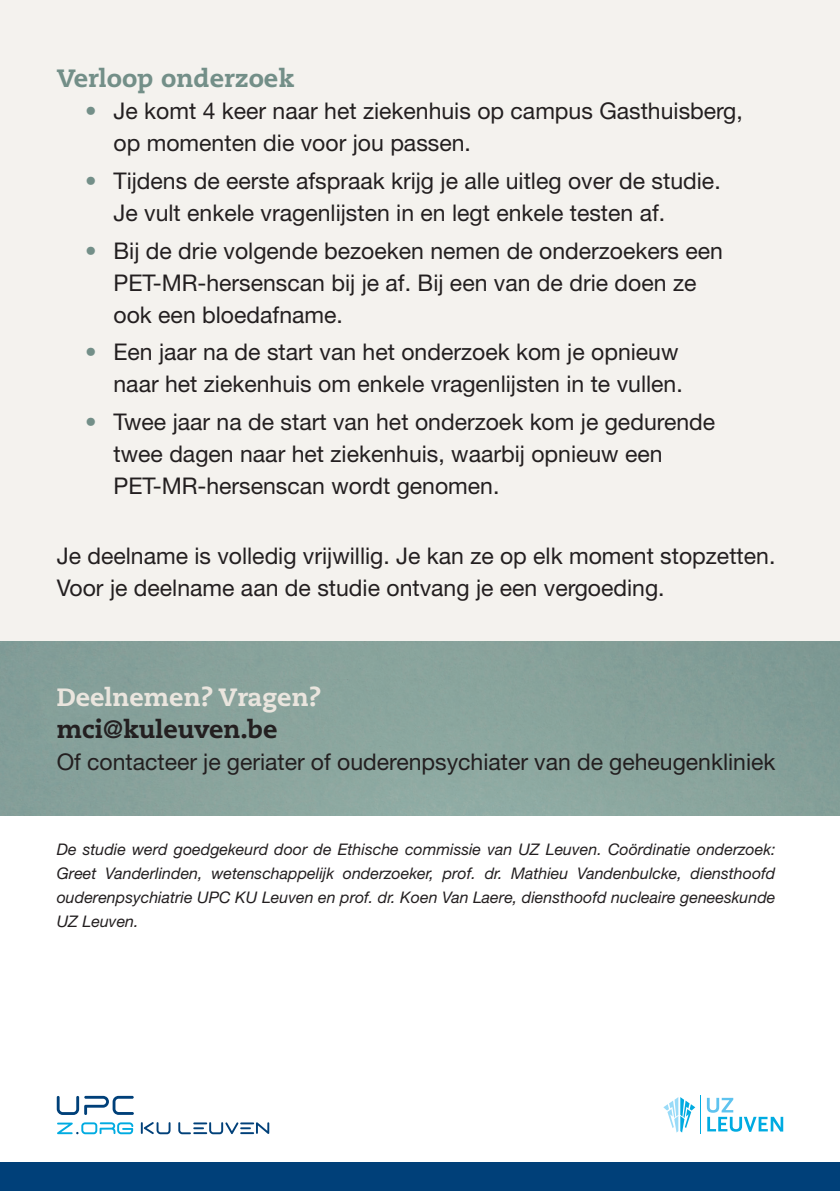
<style>
.page{position:relative;width:840px;height:1191px;background:#fff}
.page>*{position:absolute;margin:0;border:0;box-sizing:border-box;transform-origin:0 0}
.t1{font:800 25px "Caecilia LT Std";color:#eae5de}
.t2{font:800 25px "Caecilia LT Std";color:#738f88}
.t3{font:800 25px "Caecilia LT Std";color:#231f20}
.t4{font:23px/32px "Helvetica Neue LT Std";color:#231f20}
.t5{font:italic 16px/24px "Helvetica Neue LT Std";color:#231f20;text-align:justify}
.s1{color:#738f88}
</style>
<div class="page">
<div style="left:0;top:1162px;width:839px;height:29px;background:#004079"></div>
<div style="left:0;top:0;width:839px;height:641px;background:#f4f2ee"></div>
<svg style="left:57px;top:1095px;width:77px;height:20px"></svg>
<svg style="left:178px;top:1122px;width:91px;height:12px"></svg>
<svg style="left:141px;top:1122px;width:29px;height:12px"></svg>
<svg style="left:57px;top:1122px;width:76px;height:12px"></svg>
<hr style="left:699px;top:1095px;width:1px;height:39px;background:#00abe1">
<svg style="left:706px;top:1097px;width:76px;height:34px"></svg>
<svg style="left:663px;top:1097px;width:32px;height:35px"></svg>
<p class="t2" style="left:57px;top:63px;width:239px">Verloop onderzoek</p>
<p class="t4" style="left:113px;top:95px;width:630px;text-indent:-28px"><span class="s1">•</span> Je komt 4 keer naar het ziekenhuis op campus Gasthuisberg, op momenten die voor jou passen.</p>
<p class="t4" style="left:113px;top:164px;width:608px;text-indent:-28px"><span class="s1">•</span> Tijdens de eerste afspraak krijg je alle uitleg over de studie.<br>Je vult enkele vragenlijsten in en legt enkele testen af.</p>
<p class="t4" style="left:113px;top:234px;width:610px;text-indent:-28px"><span class="s1">•</span> Bij de drie volgende bezoeken nemen de onderzoekers een<br>PET-MR-hersenscan bij je af. Bij een van de drie doen ze ook een bloedafname.</p>
<p class="t4" style="left:85px;top:336px;width:599px;text-align:right"><span class="s1">•</span> Een jaar na de start van het onderzoek kom je opnieuw naar het ziekenhuis om enkele vragenlijsten in te vullen.</p>
<p class="t4" style="left:113px;top:405px;width:603px;text-indent:-28px"><span class="s1">•</span> Twee jaar na de start van het onderzoek kom je gedurende twee dagen naar het ziekenhuis, waarbij opnieuw een<br>PET-MR-hersenscan wordt genomen.</p>
<p class="t4" style="left:57px;top:539px;width:719px">Je deelname is volledig vrijwillig. Je kan ze op elk moment stopzetten.<br>Voor je deelname aan de studie ontvang je een vergoeding.</p>
<p class="t1" style="left:57px;top:681px;width:265px">Deelnemen? Vragen?</p>
<p class="t3" style="left:57px;top:713px;width:222px">mci@kuleuven.be</p>
<p class="t4" style="left:57px;top:745px;width:719px">Of contacteer je geriater of ouderenpsychiater van de geheugenkliniek</p>
<p class="t5" style="left:57px;top:837px;width:719px">De studie werd goedgekeurd door de Ethische commissie van UZ Leuven. Coördinatie onderzoek:<br>Greet Vanderlinden, wetenschappelijk onderzoeker, prof. dr. Mathieu Vandenbulcke, diensthoofd ouderenpsychiatrie UPC KU Leuven en prof. dr. Koen Van Laere, diensthoofd nucleaire geneeskunde UZ Leuven.</p>
</div>
